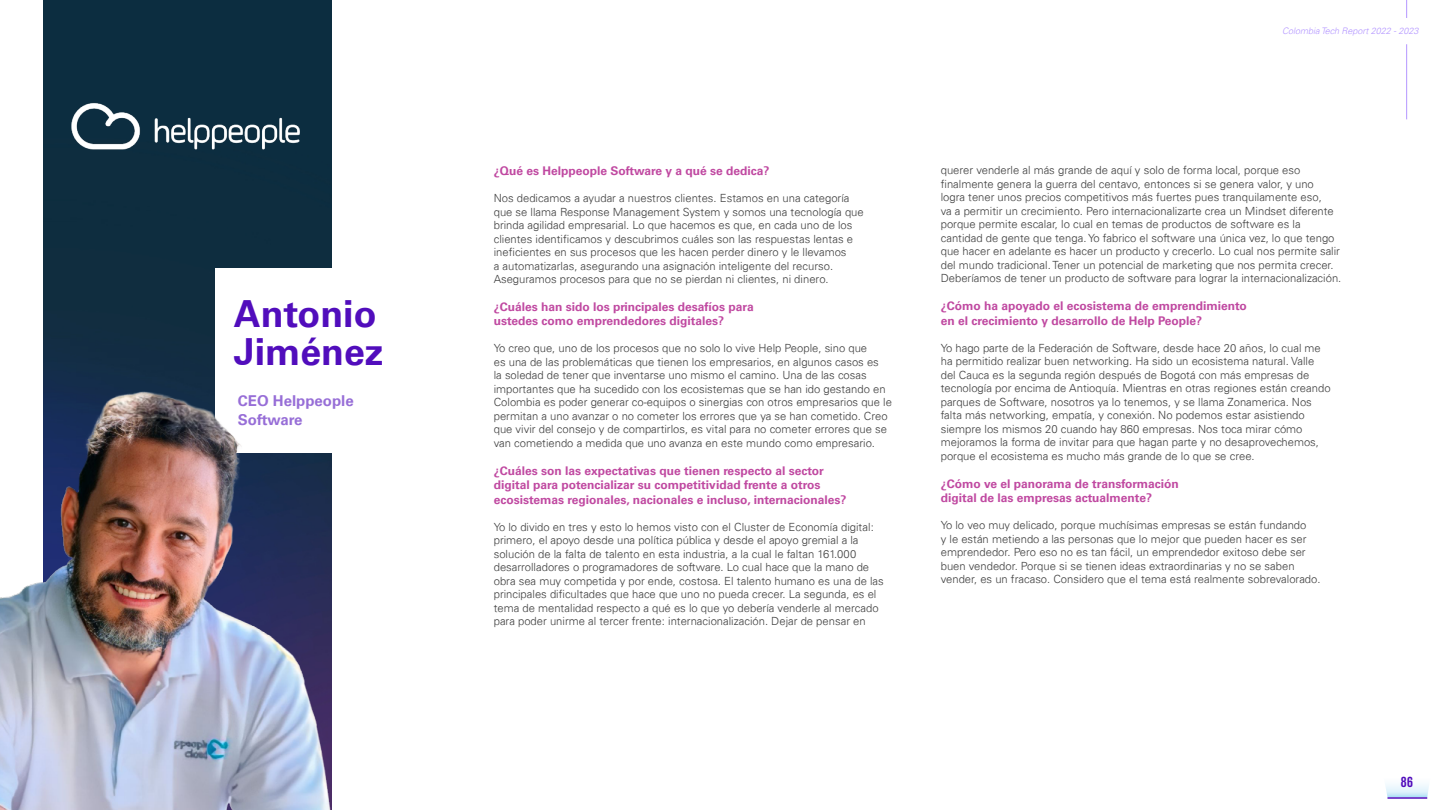
<style>
.page{position:relative;width:1440px;height:810px;background:#fff}
.page>*{position:absolute;margin:0;border:0;box-sizing:border-box;transform-origin:0 0}
.t1{font:300 37.42px/37.7px "Univers 45";color:#510dbc}
.t2{font:300 15px/18.8px "Univers 45";color:#976ed7}
.t3{font:700 15px "KPMG";color:#510dbc}
.t4{font:300 12px/14.4px "Univers 45";color:#c049a1}
.t5{font:300 11.25px/13.5px "Univers 45";color:#404040}
.t6{font:italic 300 9px "Univers 45";color:#b497ff}
</style>
<div class="page">
<svg style="left:1385px;top:784px;width:44px;height:13px"></svg>
<hr style="left:1388px;top:797px;width:39px;height:2px;background:#510dbc">
<hr style="left:1406px;top:44px;width:1px;height:75px;background:#b497ff">
<svg style="left:1406px;top:0;width:1px;height:18px"></svg>
<div style="left:43px;top:0;width:289px;height:369px;background:#0e2d40"></div>
<div style="left:216px;top:268px;width:200px;height:185px;background:#fff"></div>
<img style="left:0;top:369px;width:332px;height:441px">
<img style="left:66px;top:97px;width:243px;height:61px">
<h1 class="t1" style="left:234px;top:295px;width:151px">Antonio<br>Jiménez</h1>
<h2 class="t2" style="left:238px;top:391px;width:117px">CEO Helppeople<br>Software</h2>
<p class="t6" style="left:1282px;top:26px;width:138px">Colombia Tech Report 2022 - 2023</p>
<p class="t4" style="left:494px;top:164px;width:277px">¿Qué es Helppeople Software y a qué se dedica?</p>
<p class="t5" style="left:494px;top:191px;width:372px">Nos dedicamos a ayudar a nuestros clientes. Estamos en una categoría que se llama Response Management System y somos una tecnología que brinda agilidad empresarial. Lo que hacemos es que, en cada uno de los clientes identificamos y descubrimos cuáles son las respuestas lentas e ineficientes en sus procesos que les hacen perder dinero y le llevamos<br>a automatizarlas, asegurando una asignación inteligente del recurso.<br>Aseguramos procesos para que no se pierdan ni clientes, ni dinero.</p>
<p class="t4" style="left:494px;top:300px;width:262px">¿Cuáles han sido los principales desafíos para ustedes como emprendedores digitales?</p>
<p class="t5" style="left:494px;top:342px;width:400px">Yo creo que, uno de los procesos que no solo lo vive Help People, sino que<br>es una de las problemáticas que tienen los empresarios, en algunos casos es<br>la soledad de tener que inventarse uno mismo el camino. Una de las cosas importantes que ha sucedido con los ecosistemas que se han ido gestando en Colombia es poder generar co-equipos o sinergias con otros empresarios que le permitan a uno avanzar o no cometer los errores que ya se han cometido. Creo que vivir del consejo y de compartirlos, es vital para no cometer errores que se van cometiendo a medida que uno avanza en este mundo como empresario.</p>
<p class="t4" style="left:494px;top:463px;width:354px">¿Cuáles son las expectativas que tienen respecto al sector digital para potencializar su competitividad frente a otros ecosistemas regionales, nacionales e incluso, internacionales?</p>
<p class="t5" style="left:494px;top:520px;width:392px">Yo lo divido en tres y esto lo hemos visto con el Cluster de Economía digital: primero, el apoyo desde una política pública y desde el apoyo gremial a la solución de la falta de talento en esta industria, a la cual le faltan 161.000 desarrolladores o programadores de software. Lo cual hace que la mano de obra sea muy competida y por ende, costosa. El talento humano es una de las principales dificultades que hace que uno no pueda crecer. La segunda, es el tema de mentalidad respecto a qué es lo que yo debería venderle al mercado para poder unirme al tercer frente: internacionalización. Dejar de pensar en</p>
<p class="t5" style="left:941px;top:164px;width:402px">querer venderle al más grande de aquí y solo de forma local, porque eso finalmente genera la guerra del centavo, entonces si se genera valor, y uno<br>logra tener unos precios competitivos más fuertes pues tranquilamente eso,<br>va a permitir un crecimiento. Pero internacionalizarte crea un Mindset diferente porque permite escalar, lo cual en temas de productos de software es la cantidad de gente que tenga. Yo fabrico el software una única vez, lo que tengo que hacer en adelante es hacer un producto y crecerlo. Lo cual nos permite salir del mundo tradicional. Tener un potencial de marketing que nos permita crecer.<br>Deberíamos de tener un producto de software para lograr la internacionalización.</p>
<p class="t4" style="left:941px;top:299px;width:308px">¿Cómo ha apoyado el ecosistema de emprendimiento en el crecimiento y desarrollo de Help People?</p>
<p class="t5" style="left:941px;top:341px;width:391px">Yo hago parte de la Federación de Software, desde hace 20 años, lo cual me ha permitido realizar buen networking. Ha sido un ecosistema natural. Valle del Cauca es la segunda región después de Bogotá con más empresas de tecnología por encima de Antioquía. Mientras en otras regiones están creando parques de Software, nosotros ya lo tenemos, y se llama Zonamerica. Nos falta más networking, empatía, y conexión. No podemos estar asistiendo siempre los mismos 20 cuando hay 860 empresas. Nos toca mirar cómo mejoramos la forma de invitar para que hagan parte y no desaprovechemos, porque el ecosistema es mucho más grande de lo que se cree.</p>
<p class="t4" style="left:941px;top:476px;width:239px">¿Cómo ve el panorama de transformación digital de las empresas actualmente?</p>
<p class="t5" style="left:941px;top:518px;width:381px">Yo lo veo muy delicado, porque muchísimas empresas se están fundando<br>y le están metiendo a las personas que lo mejor que pueden hacer es ser emprendedor. Pero eso no es tan fácil, un emprendedor exitoso debe ser buen vendedor. Porque si se tienen ideas extraordinarias y no se saben vender, es un fracaso. Considero que el tema está realmente sobrevalorado.</p>
<h2 class="t3" style="left:1401px;top:775px;width:14px">86</h2>
</div>
